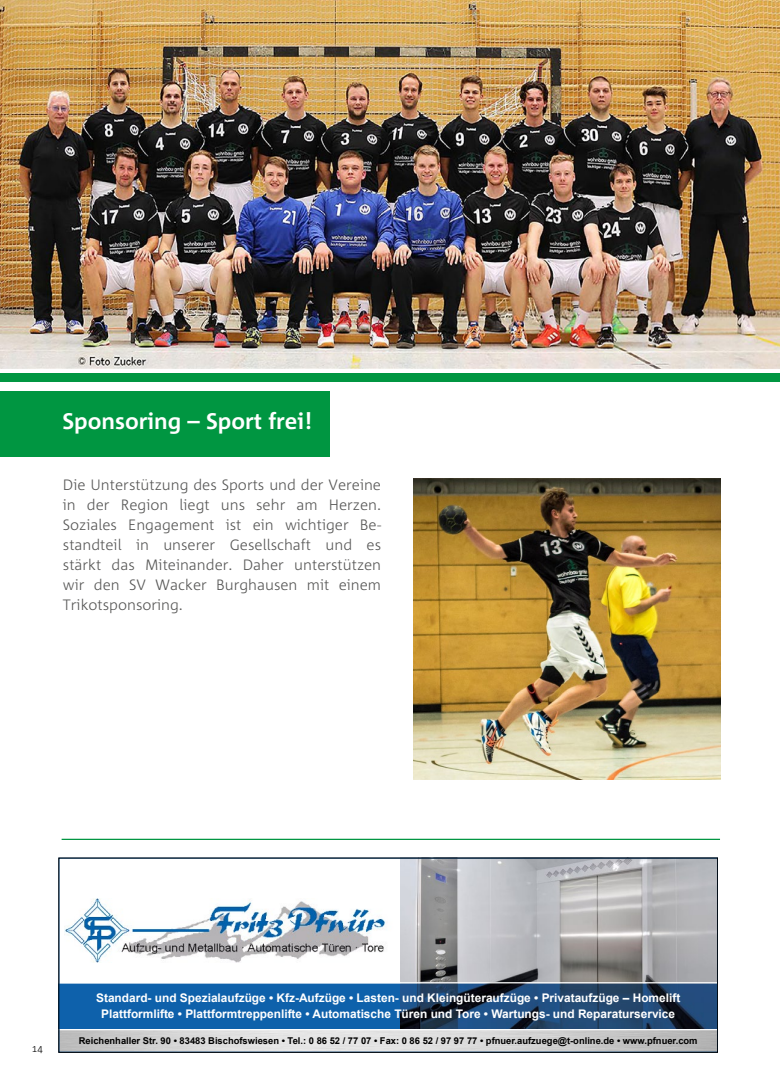
<style>
.page{position:relative;width:780px;height:1081px;background:#fff}
.page>*{position:absolute;margin:0;border:0;box-sizing:border-box;transform-origin:0 0}
.t1{font:700 22.5px "Corpid";color:#fff}
.t2{font:300 15px/20px "Corpid";color:#575756;text-align:justify}
.t3{font:700 11.88px/16.2px "Arial";color:#fff;text-align:center}
.t4{font:300 10px "Corpid";color:#000}
.t5{font:700 9.38px "Arial";color:#000}
</style>
<div class="page">
<img style="left:400px;top:859px;width:316px;height:123px">
<svg style="left:65px;top:898px;width:321px;height:65px"></svg>
<div style="left:60px;top:983px;width:340px;height:46px;background:#0e61ab"></div>
<img style="left:400px;top:983px;width:316px;height:46px">
<img style="left:0;top:0;width:780px;height:368px">
<img style="left:413px;top:478px;width:307px;height:302px">
<div style="left:0;top:391px;width:330px;height:65px;background:#009641"></div>
<hr style="left:62px;top:839px;width:658px;height:1px;background:#009641">
<div style="left:0;top:374px;width:780px;height:8px;background:#009641"></div>
<h1 class="t1" style="left:62px;top:409px;width:251px">Sponsoring – Sport frei!</h1>
<p class="t2" style="left:63px;top:475px;width:320px">Die Unterstützung des Sports und der Vereine in der Region liegt uns sehr am Herzen.<br>Soziales Engagement ist ein wichtiger Be&shy;standteil in unserer Gesellschaft und es stärkt das Miteinander. Daher unterstützen wir den SV Wacker Burghausen mit einem Trikotsponsoring.</p>
<p class="t4" style="left:32px;top:1043px;width:12px">14</p>
<p class="t3" style="left:96px;top:989px;width:585px">Standard- und Spezialaufzüge • Kfz-Aufzüge • Lasten- und Kleingüteraufzüge • Privataufzüge – Homelift<br>Plattformlifte • Plattformtreppenlifte • Automatische Türen und Tore • Wartungs- und Reparaturservice</p>
<p class="t5" style="left:79px;top:1034px;width:620px">Reichenhaller Str. 90 • 83483 Bischofswiesen • Tel.: 0 86 52 / 77 07 • Fax: 0 86 52 / 97 97 77 • pfnuer.aufzuege@t-online.de • www.pfnuer.com</p>
</div>
